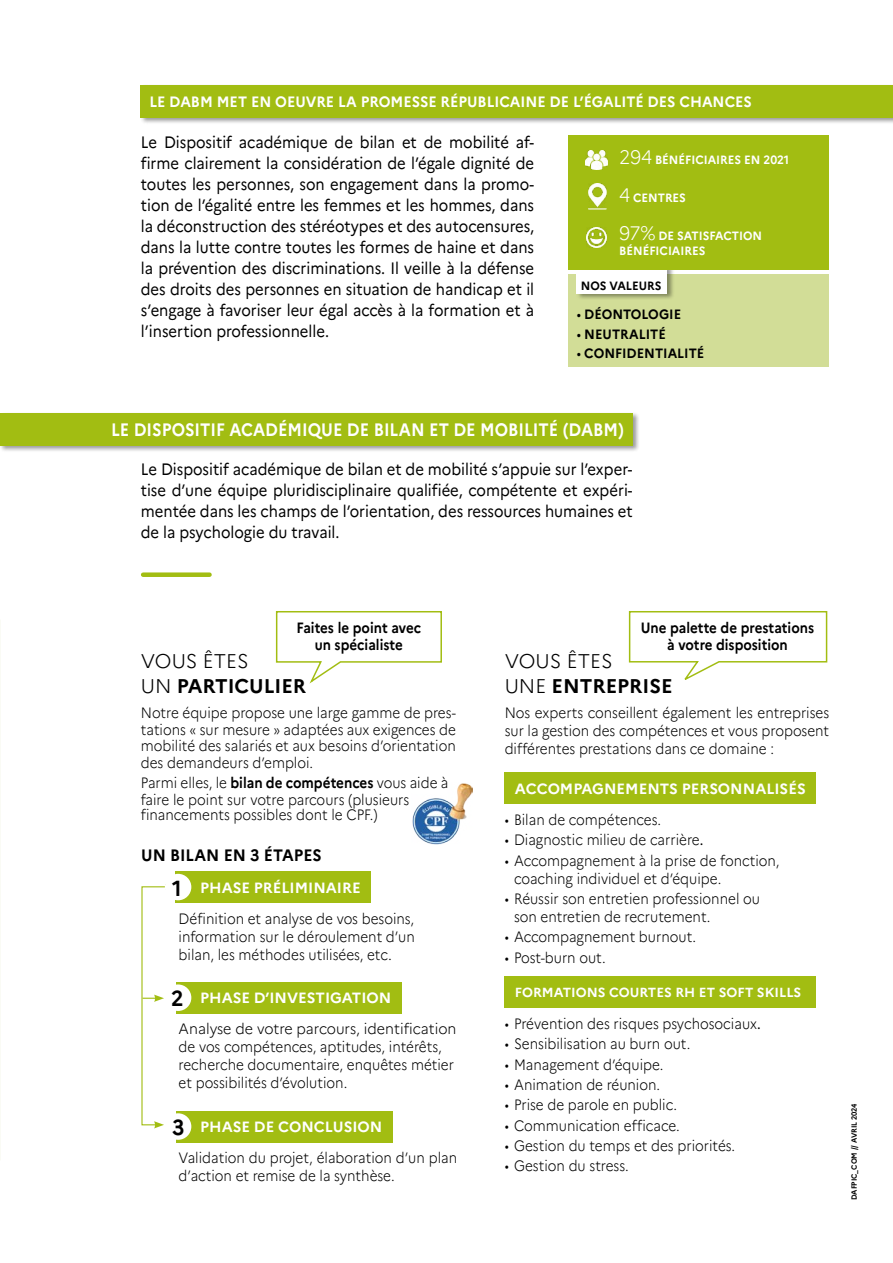
<style>
.page{position:relative;width:893px;height:1263px;background:#fff}
.page>*{position:absolute;margin:0;border:0;box-sizing:border-box;transform-origin:0 0}
.TITRE_01{font:700 21.75px "Marianne";color:#000;scale:.95 1}
.t1{font:700 19.8px "Marianne";color:#000}
.t2{font:300 19.8px "Marianne";color:#000}
.TITRE_01-2{font:700 18px "Marianne";color:#fff;scale:.9 1}
.TEXTE_COURANT_7_REGU{font:16.5px/21px "Marianne";color:#000;text-align:justify;scale:.9 1}
.TEXTE_COURANT_9_REGU{font:16.5px/21px "Marianne";color:#000;text-align:justify;scale:.9 1}
.TITRE_01-3{font:700 16.5px "Marianne";color:#000;scale:.95 1}
.TEXTE_COURANT_8_LIGH{font:300 15px/18px "Marianne";color:#000;scale:.9 1}
.TEXTE_COURANT_8_LIGH-2{font:300 15px/18px "Marianne";color:#000;scale:.95 1}
.TEXTE_COURANT_7_REGU-2{font:700 15px "Marianne";color:#fff;scale:.95 1}
.TEXTE_COURANT_8_LIGH-3{font:700 14.85px/16.6px "Marianne";color:#000;text-align:center;scale:.9 1}
.TITRE_02_DAVA{font:700 14.85px "Marianne";color:#fff}
.TITRE_02_DABM{font:700 14.85px "Marianne";color:#fff}
.TITRE_01-4{font:700 13.5px "Marianne";color:#000;scale:.95 1}
.TITRE_02_DABM-2{font:700 13.2px "Marianne";color:#fff}
.TEXTE_COURANT_7_REGU-3{font:700 12px/15px "Marianne";color:#fff;scale:.95 1}
.TITRE_01-5{font:700 12px "Marianne";color:#000;scale:.95 1}
.TEXTE_COURANT_9_REGU-2{font:700 7.5px "Marianne";color:#000;scale:.95 1}
.s1{font-weight:300;font-size:19.5px}
.s2{font-weight:400}
.s3{font-weight:300}
.s4{font-weight:700}
</style>
<div class="page">
<div style="left:568px;top:274px;width:261px;height:93px;background:#d2dd97"></div>
<div style="left:576px;top:264px;width:98px;height:36px;background:#000;opacity:.4"></div>
<div style="left:577px;top:265px;width:90px;height:29px;background:#fff"></div>
<div style="left:140px;top:84px;width:753px;height:40px;background:#000;opacity:.4"></div>
<div style="left:141px;top:85px;width:752px;height:33px;background:#a2bd12"></div>
<div style="left:0;top:412px;width:640px;height:40px;background:#000;opacity:.4"></div>
<div style="left:0;top:413px;width:632px;height:33px;background:#a2bd12"></div>
<div style="left:143px;top:572px;width:67px;height:5px;background:#a2bd12"></div>
<div style="left:568px;top:136px;width:261px;height:134px;background:#a2bd12"></div>
<img style="left:588px;top:183px;width:18px;height:26px">
<img style="left:586px;top:227px;width:21px;height:21px">
<img style="left:585px;top:150px;width:23px;height:19px">
<svg style="left:628px;top:611px;width:200px;height:69px"></svg>
<div style="left:505px;top:772px;width:311px;height:32px;background:#a2bd12"></div>
<div style="left:505px;top:976px;width:311px;height:32px;background:#a2bd12"></div>
<div style="left:176px;top:1111px;width:217px;height:31px;background:#a2bd12"></div>
<div style="left:165px;top:1113px;width:26px;height:27px;background:#fff;border-radius:50%"></div>
<svg style="left:141px;top:886px;width:24px;height:242px"></svg>
<div style="left:176px;top:871px;width:195px;height:32px;background:#a2bd12"></div>
<div style="left:165px;top:874px;width:26px;height:26px;background:#fff;border-radius:50%"></div>
<div style="left:176px;top:982px;width:226px;height:31px;background:#a2bd12"></div>
<div style="left:165px;top:984px;width:26px;height:27px;background:#fff;border-radius:50%"></div>
<svg style="left:275px;top:611px;width:167px;height:73px"></svg>
<img style="left:412px;top:783px;width:60px;height:61px">
<p class="TEXTE_COURANT_7_REGU-2" style="left:149px;top:90px;width:636px">LE DABM MET EN OEUVRE LA PROMESSE RÉPUBLICAINE DE L’ÉGALITÉ DES CHANCES</p>
<p class="TEXTE_COURANT_7_REGU" style="left:141px;top:130px;width:439px">Le Dispositif académique de bilan et de mobilité af&shy;firme clairement la considération de l’égale dignité de toutes les personnes, son engagement dans la promo&shy;tion de l’égalité entre les femmes et les hommes, dans la déconstruction des stéréotypes et des autocensures, dans la lutte contre toutes les formes de haine et dans la prévention des discriminations. Il veille à la défense des droits des personnes en situation de handicap et il s’engage à favoriser leur égal accès à la formation et à l’insertion professionnelle.</p>
<p class="TEXTE_COURANT_7_REGU-3" style="left:619px;top:152px;width:180px"><span class="s1">294</span> BÉNÉFICIAIRES EN 2021</p>
<p class="TEXTE_COURANT_7_REGU-3" style="left:619px;top:190px;width:72px"><span class="s1">4</span> CENTRES</p>
<p class="TEXTE_COURANT_7_REGU-3" style="left:619px;top:228px;width:152px"><span class="s1">97%</span> DE SATISFACTION<br>BÉNÉFICIAIRES</p>
<p class="TITRE_01-5" style="left:581px;top:276px;width:86px">NOS VALEURS</p>
<p class="TITRE_01-4" style="left:577px;top:304px;width:111px"><span class="s2">•</span> DÉONTOLOGIE</p>
<p class="TITRE_01-4" style="left:577px;top:323px;width:95px"><span class="s2">•</span> NEUTRALITÉ</p>
<p class="TITRE_01-4" style="left:577px;top:343px;width:136px"><span class="s2">•</span> CONFIDENTIALITÉ</p>
<p class="TITRE_01-2" style="left:111px;top:416px;width:571px">LE DISPOSITIF ACADÉMIQUE DE BILAN ET DE MOBILITÉ (DABM)</p>
<p class="TEXTE_COURANT_9_REGU" style="left:141px;top:458px;width:548px">Le Dispositif académique de bilan et de mobilité s’appuie sur l’exper&shy;tise d’une équipe pluridisciplinaire qualifiée, compétente et expéri&shy;mentée dans les champs de l’orientation, des ressources humaines et de la psychologie du travail.</p>
<p class="TEXTE_COURANT_8_LIGH-3" style="left:296px;top:618px;width:140px">Faites le point avec</p>
<p class="TEXTE_COURANT_8_LIGH-3" style="left:315px;top:635px;width:99px">un spécialiste</p>
<p class="t2" style="left:141px;top:646px;width:109px">VOUS ÊTES</p>
<p class="t1" style="left:141px;top:671px;width:167px"><span class="s3">UN</span> PARTICULIER</p>
<p class="TEXTE_COURANT_8_LIGH" style="left:141px;top:703px;width:352px;line-height:16.5px;text-align:justify">Notre équipe propose une large gamme de pres&shy;tations « sur mesure » adaptées aux exigences de mobilité des salariés et aux besoins d’orientation des demandeurs d’emploi.</p>
<p class="TEXTE_COURANT_8_LIGH" style="left:141px;top:773px;width:343px;line-height:16.5px">Parmi elles, le <span class="s4">bilan de compétences</span> vous aide à faire le point sur votre parcours (plusieurs</p>
<p class="TEXTE_COURANT_8_LIGH" style="left:141px;top:804px;width:264px">financements possibles dont le CPF.)</p>
<p class="TITRE_01-3" style="left:141px;top:842px;width:192px">UN BILAN EN 3 ÉTAPES</p>
<p class="TITRE_01" style="left:172px;top:871px;width:12px">1</p>
<p class="TITRE_02_DAVA" style="left:200px;top:876px;width:162px">PHASE PRÉLIMINAIRE</p>
<p class="TEXTE_COURANT_8_LIGH" style="left:179px;top:908px;width:264px;text-align:justify">Définition et analyse de vos besoins, information sur le déroulement d’un bilan, les méthodes utilisées, etc.</p>
<p class="TITRE_01" style="left:171px;top:982px;width:15px">2</p>
<p class="TITRE_02_DAVA" style="left:200px;top:986px;width:193px">PHASE D’INVESTIGATION</p>
<p class="TEXTE_COURANT_8_LIGH-2" style="left:179px;top:1019px;width:294px">Analyse de votre parcours, identification de vos compétences, aptitudes, intérêts, recherche documentaire, enquêtes métier et possibilités d’évolution.</p>
<p class="TITRE_01" style="left:172px;top:1110px;width:15px">3</p>
<p class="TITRE_02_DAVA" style="left:200px;top:1115px;width:184px">PHASE DE CONCLUSION</p>
<p class="TEXTE_COURANT_8_LIGH" style="left:179px;top:1147px;width:311px">Validation du projet, élaboration d’un plan d’action et remise de la synthèse.</p>
<p class="TEXTE_COURANT_8_LIGH-3" style="left:641px;top:618px;width:194px">Une palette de prestations à votre disposition</p>
<p class="t2" style="left:505px;top:646px;width:109px">VOUS ÊTES</p>
<p class="t1" style="left:505px;top:671px;width:169px"><span class="s3">UNE</span> ENTREPRISE</p>
<p class="TEXTE_COURANT_8_LIGH" style="left:505px;top:702px;width:362px;text-align:justify">Nos experts conseillent également les entreprises sur la gestion des compétences et vous proposent différentes prestations dans ce domaine :</p>
<p class="TITRE_02_DABM" style="left:515px;top:777px;width:292px">ACCOMPAGNEMENTS PERSONNALISÉS</p>
<p class="TEXTE_COURANT_8_LIGH" style="left:505px;top:809px;width:175px">• Bilan de compétences.</p>
<p class="TEXTE_COURANT_8_LIGH" style="left:505px;top:830px;width:222px">• Diagnostic milieu de carrière<span class="s2">.</span></p>
<p class="TEXTE_COURANT_8_LIGH" style="left:514px;top:850px;width:297px;text-indent:-9px">• Accompagnement à la prise de fonction, coaching individuel et d’équipe.</p>
<p class="TEXTE_COURANT_8_LIGH" style="left:514px;top:888px;width:275px;text-indent:-9px">• Réussir son entretien professionnel ou son entretien de recrutement.</p>
<p class="TEXTE_COURANT_8_LIGH" style="left:505px;top:927px;width:214px">• Accompagnement burnout.</p>
<p class="TEXTE_COURANT_8_LIGH" style="left:505px;top:947px;width:114px">• Post-burn out.</p>
<p class="TITRE_02_DABM-2" style="left:515px;top:982px;width:288px">FORMATIONS COURTES RH ET SOFT SKILLS</p>
<p class="TEXTE_COURANT_8_LIGH" style="left:505px;top:1013px;width:286px">• Prévention des risques psychosociaux<span class="s2">.</span></p>
<p class="TEXTE_COURANT_8_LIGH" style="left:505px;top:1034px;width:208px">• Sensibilisation au burn out.</p>
<p class="TEXTE_COURANT_8_LIGH" style="left:505px;top:1054px;width:178px">• Management d’équipe.</p>
<p class="TEXTE_COURANT_8_LIGH" style="left:505px;top:1074px;width:174px">• Animation de réunion.</p>
<p class="TEXTE_COURANT_8_LIGH" style="left:505px;top:1095px;width:193px">• Prise de parole en public.</p>
<p class="TEXTE_COURANT_8_LIGH" style="left:505px;top:1115px;width:196px">• Communication efficace.</p>
<p class="TEXTE_COURANT_8_LIGH" style="left:505px;top:1135px;width:258px">• Gestion du temps et des priorités.</p>
<p class="TEXTE_COURANT_8_LIGH" style="left:505px;top:1156px;width:139px">• Gestion du stress.</p>
<p class="TEXTE_COURANT_9_REGU-2" style="left:848px;top:1200px;width:104px;rotate:-90deg">DAFPIC_COM // AVRIL 2024</p>
</div>
